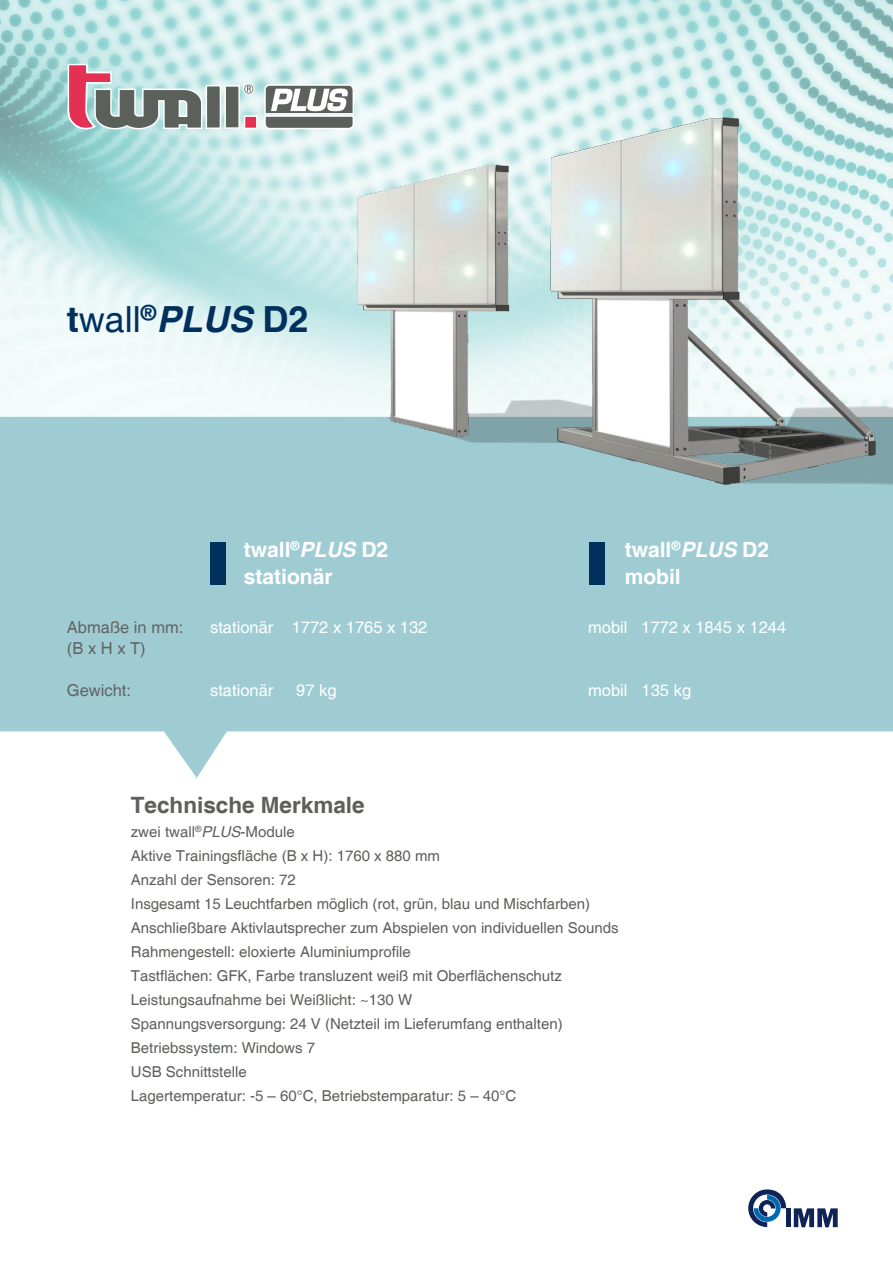
<style>
.page{position:relative;width:893px;height:1263px;background:#fff}
.page>*{position:absolute;margin:0;border:0;box-sizing:border-box;transform-origin:0 0}
.t1{font:36px "Helvetica";color:#00305d}
.t2{font:700 22.5px "Helvetica";color:#5c605b}
.t3{font:700 21px/27.2px "Helvetica";color:#fff}
.t4{font:16.5px "Helvetica";color:#fff}
.t5{font:16.5px/21px "Helvetica";color:#646363}
.t6{font:15px/24px "Helvetica";color:#5c605b}
.s1{font-weight:700}
.s2{font-weight:700;font-style:italic}
.s3{font-style:italic}
</style>
<div class="page">
<svg style="left:0;top:417px;width:893px;height:362px;background:#add3d9"></svg>
<img style="left:0;top:0;width:893px;height:417px">
<div style="left:210px;top:542px;width:16px;height:43px;background:#00305d"></div>
<div style="left:589px;top:542px;width:16px;height:43px;background:#00305d"></div>
<svg style="left:243px;top:83px;width:12px;height:12px"></svg>
<div style="left:224px;top:85px;width:16px;height:44px;background:#5c605b;border:2px solid #fff"></div>
<svg style="left:244px;top:85px;width:9px;height:9px"></svg>
<div style="left:244px;top:115px;width:14px;height:14px;background:#e43153;border:2px solid #fff"></div>
<svg style="left:66px;top:63px;width:137px;height:68px;background:#a9a5a7"></svg>
<div style="left:206px;top:85px;width:15px;height:44px;background:#5c605b;border:2px solid #fff"></div>
<svg style="left:263px;top:84px;width:92px;height:46px"></svg>
<img style="left:316px;top:100px;width:385px;height:411px">
<img style="left:499px;top:73px;width:394px;height:424px">
<svg style="left:748px;top:1189px;width:38px;height:38px"></svg>
<div style="left:786px;top:1208px;width:5px;height:19px;background:#0f2356"></div>
<svg style="left:794px;top:1208px;width:44px;height:19px"></svg>
<h1 class="t1" style="left:67px;top:298px;width:243px"><span class="s1">t</span>wall<sup>®</sup><span class="s2">PLUS</span> <span class="s1">D2</span></h1>
<p class="t5" style="left:67px;top:618px;width:118px">Abmaße in mm: (B x H x T)</p>
<p class="t5" style="left:67px;top:681px;width:66px">Gewicht:</p>
<h3 class="t3" style="left:244px;top:537px;width:146px">twall<sup>®</sup><span class="s3">PLUS</span> D2 stationär</h3>
<h3 class="t3" style="left:625px;top:537px;width:146px">twall<sup>®</sup><span class="s3">PLUS</span> D2 mobil</h3>
<p class="t4" style="left:210px;top:618px;width:219px">stationär 1772 x 1765 x 132</p>
<p class="t4" style="left:588px;top:618px;width:200px">mobil 1772 x 1845 x 1244</p>
<p class="t4" style="left:210px;top:681px;width:65px">stationär</p>
<p class="t4" style="left:296px;top:681px;width:42px">97 kg</p>
<p class="t4" style="left:588px;top:681px;width:105px">mobil 135 kg</p>
<h2 class="t2" style="left:131px;top:792px;width:235px">Technische Merkmale</h2>
<p class="t6" style="left:131px;top:820px;width:489px">zwei twall<sup>®</sup><span class="s3">PLUS</span>-Module<br>Aktive Trainingsfläche (B x H): 1760 x 880 mm<br>Anzahl der Sensoren: 72<br>Insgesamt 15 Leuchtfarben möglich (rot, grün, blau und Mischfarben)<br>Anschließbare Aktivlautsprecher zum Abspielen von individuellen Sounds Rahmengestell: eloxierte Aluminiumprofile<br>Tastflächen: GFK, Farbe transluzent weiß mit Oberflächenschutz Leistungsaufnahme bei Weißlicht: ~130 W<br>Spannungsversorgung: 24 V (Netzteil im Lieferumfang enthalten)<br>Betriebssystem: Windows 7<br>USB Schnittstelle<br>Lagertemperatur: -5 – 60°C, Betriebstemparatur: 5 – 40°C</p>
</div>
